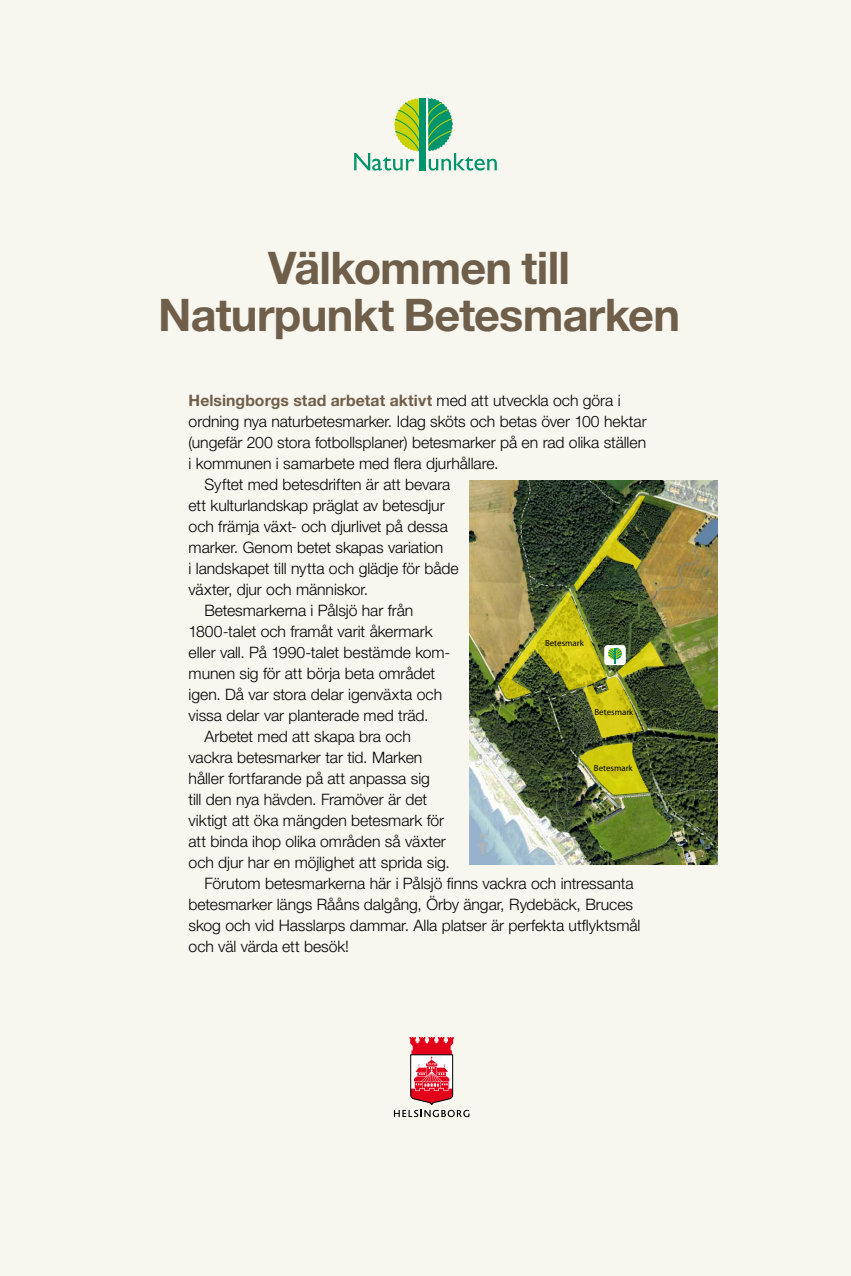
<style>
.page{position:relative;width:851px;height:1276px;background:#fff}
.page>*{position:absolute;margin:0;border:0;box-sizing:border-box;transform-origin:0 0}
.t1{font:700 45px/46.5px "Helvetica Neue LT Pro";letter-spacing:-.015em;color:#6f5f4a;text-align:center}
.t2{font:300 15.75px "Helvetica Neue LT Pro";letter-spacing:-.005em;color:#000}
.t3{font:700 15.75px "Helvetica Neue LT Pro";letter-spacing:.005em;color:#6f5f4a}
.t4{font:8.85px "Myriad Pro";color:#000}
.t5{font:700 8.55px "Myriad Pro";color:#b1b3b4}
.s1{font-weight:300;color:#000}
</style>
<div class="page">
<div style="left:0;top:0;width:850px;height:1276px;background:#f7f6ef"></div>
<svg style="left:394px;top:1037px;width:75px;height:80px"></svg>
<svg style="left:428px;top:98px;width:68px;height:73px"></svg>
<hr style="left:426px;top:95px;width:2px;height:59px;background:#fff">
<svg style="left:354px;top:98px;width:66px;height:73px"></svg>
<div style="left:419px;top:98px;width:6px;height:72px;background:#00946c"></div>
<img style="left:469px;top:590px;width:248px;height:274px">
<img style="left:469px;top:480px;width:248px;height:110px">
<svg style="left:476px;top:841px;width:12px;height:13px"></svg>
<img style="left:499px;top:496px;width:165px;height:299px">
<h1 class="t1" style="left:158px;top:244px;width:523px">Välkommen till<br>Naturpunkt Betesmarken</h1>
<p class="t3" style="left:189px;top:390px;width:433px">Helsingborgs stad arbetat aktivt <span class="s1">med att utveckla och göra i</span></p>
<p class="t2" style="left:189px;top:412px;width:459px">ordning nya naturbetesmarker. Idag sköts och betas över 100 hektar</p>
<p class="t2" style="left:189px;top:433px;width:459px">(ungefär 200 stora fotbollsplaner) betesmarker på en rad olika ställen</p>
<p class="t2" style="left:189px;top:454px;width:311px">i kommunen i samarbete med flera djurhållare.</p>
<p class="t2" style="left:204px;top:475px;width:247px">Syftet med betesdriften är att bevara</p>
<p class="t2" style="left:189px;top:496px;width:257px">ett kulturlandskap präglat av betesdjur</p>
<p class="t2" style="left:189px;top:517px;width:261px">och främja växt- och djurlivet på dessa</p>
<p class="t2" style="left:189px;top:538px;width:256px">marker. Genom betet skapas variation</p>
<p class="t2" style="left:189px;top:559px;width:271px">i landskapet till nytta och glädje för både</p>
<p class="t2" style="left:189px;top:580px;width:181px">växter, djur och människor.</p>
<p class="t2" style="left:204px;top:601px;width:210px">Betesmarkerna i Pålsjö har från</p>
<p class="t2" style="left:189px;top:622px;width:245px">1800-talet och framåt varit åkermark</p>
<p class="t2" style="left:189px;top:642px;width:263px">eller vall. På 1990-talet bestämde kom-</p>
<p class="t2" style="left:189px;top:663px;width:248px">munen sig för att börja beta området</p>
<p class="t2" style="left:189px;top:684px;width:255px">igen. Då var stora delar igenväxta och</p>
<p class="t2" style="left:189px;top:705px;width:241px">vissa delar var planterade med träd.</p>
<p class="t2" style="left:204px;top:726px;width:208px">Arbetet med att skapa bra och</p>
<p class="t2" style="left:189px;top:747px;width:235px">vackra betesmarker tar tid. Marken</p>
<p class="t2" style="left:189px;top:768px;width:243px">håller fortfarande på att anpassa sig</p>
<p class="t2" style="left:189px;top:789px;width:240px">till den nya hävden. Framöver är det</p>
<p class="t2" style="left:189px;top:810px;width:257px">viktigt att öka mängden betesmark för</p>
<p class="t2" style="left:189px;top:831px;width:259px">att binda ihop olika områden så växter</p>
<p class="t2" style="left:189px;top:852px;width:263px">och djur har en möjlighet att sprida sig.</p>
<p class="t2" style="left:204px;top:873px;width:430px">Förutom betesmarkerna här i Pålsjö finns vackra och intressanta</p>
<p class="t2" style="left:189px;top:894px;width:446px">betesmarker längs Rååns dalgång, Örby ängar, Rydebäck, Bruces</p>
<p class="t2" style="left:189px;top:915px;width:453px">skog och vid Hasslarps dammar. Alla platser är perfekta utflyktsmål</p>
<p class="t2" style="left:189px;top:936px;width:162px">och väl värda ett besök!</p>
<p class="t4" style="left:545px;top:638px;width:40px">Betesmark</p>
<p class="t4" style="left:594px;top:707px;width:40px">Betesmark</p>
<p class="t4" style="left:594px;top:763px;width:40px">Betesmark</p>
<p class="t5" style="left:479px;top:831px;width:7px">N</p>
</div>
